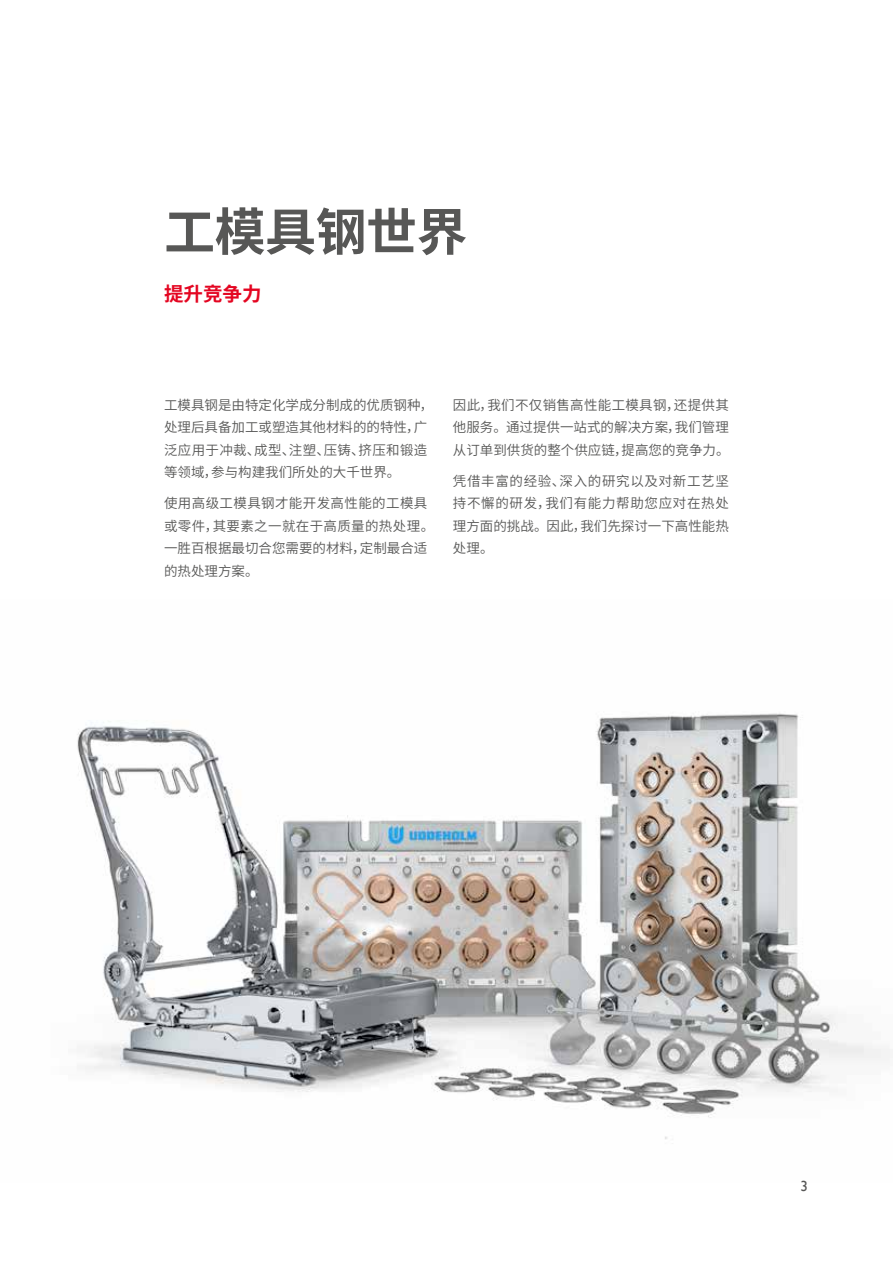
<style>
.page{position:relative;width:893px;height:1263px;background:#fff}
.page>*{position:absolute;margin:0;border:0;box-sizing:border-box;transform-origin:0 0}
.t1{font:700 51px "Source Han Sans CN";letter-spacing:-.01em;color:#575756}
.t2{font:700 19.5px "Source Han Sans CN";color:#e40521}
.t3{font:15px "Assab Gill";color:#575756}
.t4{font:13.5px/22.5px "Source Han Sans CN";color:#575756;text-align:justify}
.t5{font:13.5px/22.5px "Source Han Sans CN";letter-spacing:.025em;color:#575756}
</style>
<div class="page">
<img style="left:77px;top:713px;width:813px;height:426px">
<h1 class="t1" style="left:164px;top:203px;width:305px">工模具钢世界</h1>
<h2 class="t2" style="left:164px;top:283px;width:99px">提升竞争力</h2>
<p class="t4" style="left:164px;top:394px;width:271px;text-align:left">工模具钢是由特定化学成分制成的优质钢种，处理后具备加工或塑造其他材料的的特性，广泛应用于冲裁、成型、注塑、压铸、挤压和锻造等领域，参与构建我们所处的大千世界。</p>
<p class="t5" style="left:164px;top:492px;width:272px">使用高级工模具钢才能开发高性能的工模具或零件，其要素之一就在于高质量的热处理。一胜百根据最切合您需要的材料，定制最合适的热处理方案。</p>
<p class="t4" style="left:453px;top:394px;width:278px">因此，我们不仅销售高性能工模具钢，还提供其他服务。通过提供一站式的解决方案，我们管理从订单到供货的整个供应链，提高您的竞争力。</p>
<p class="t4" style="left:453px;top:470px;width:278px">凭借丰富的经验、深入的研究以及对新工艺坚持不懈的研发，我们有能力帮助您应对在热处理方面的挑战。因此，我们先探讨一下高性能热处理。</p>
<p class="t3" style="left:800px;top:1178px;width:9px">3</p>
</div>
